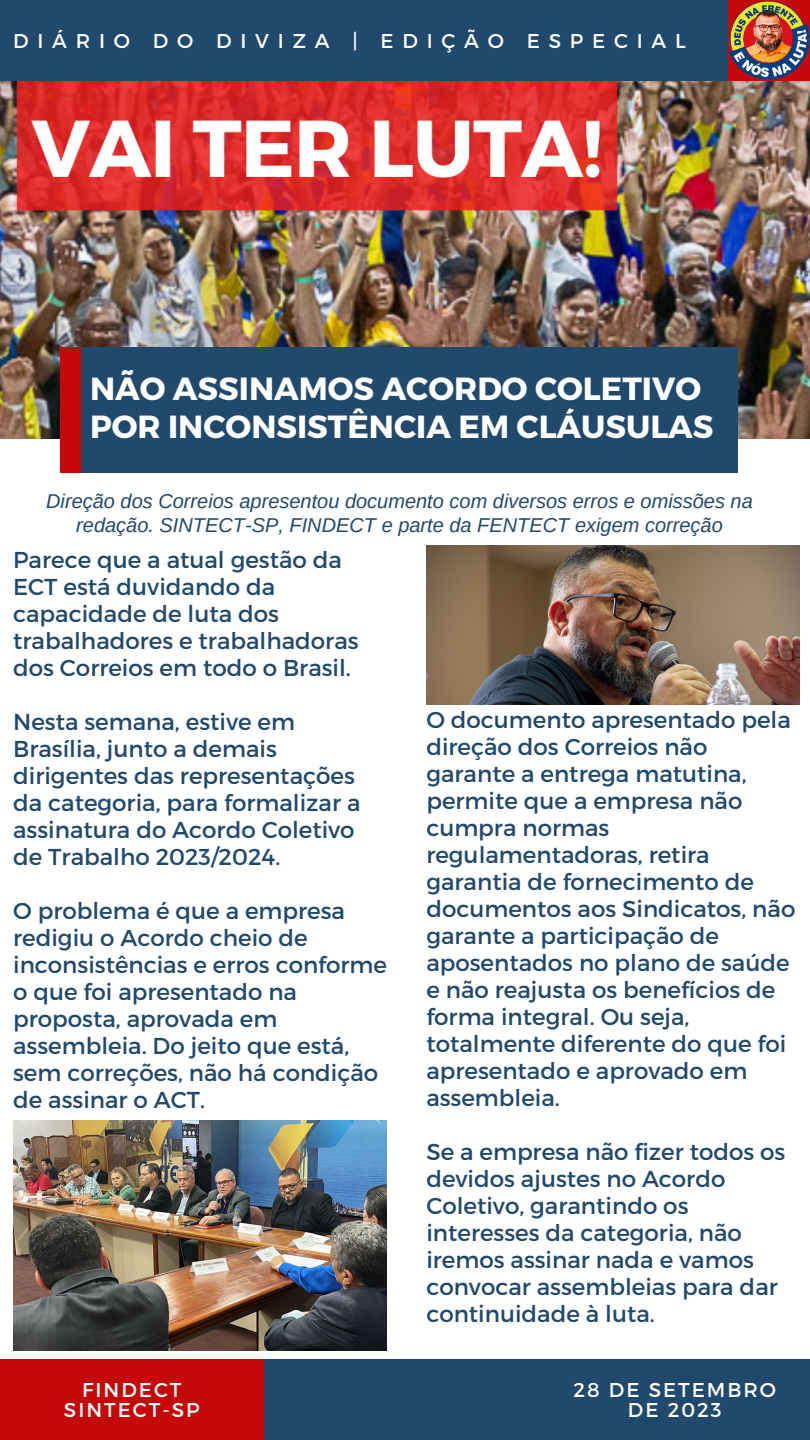
<style>
.page{position:relative;width:810px;height:1440px;background:#21496b}
.page>*{position:absolute;margin:0;border:0;box-sizing:border-box;transform-origin:0 0}
.t1{font:700 32px/38.2px "Montserrat";color:#fff}
.t2{font:23px/27px "Montserrat";color:#21496b}
.t3{font:italic 20px/24px "Arimo";color:#21496b;text-align:center}
.t4{font:20px "Montserrat";letter-spacing:.1em;color:#fff}
.t5{font:20px "Montserrat";letter-spacing:.44em;color:#fff}
</style>
<div class="page">
<div style="left:0;top:381px;width:810px;height:978px;background:#fff"></div>
<img style="left:0;top:81px;width:810px;height:358px">
<div style="left:60px;top:347px;width:126px;height:126px;background:#c50909"></div>
<div style="left:81px;top:347px;width:657px;height:126px;background:#21496b"></div>
<div style="left:0;top:1359px;width:264px;height:81px;background:#c50909"></div>
<img style="left:729px;top:0;width:81px;height:81px">
<img style="left:13px;top:1121px;width:374px;height:229px">
<img style="left:426px;top:545px;width:374px;height:159px">
<p class="t5" style="left:13px;top:28px;width:674px">DIÁRIO DO DIVIZA | EDIÇÃO ESPECIAL</p>
<p class="t1" style="left:90px;top:367px;width:625px">NÃO ASSINAMOS ACORDO COLETIVO<br>POR INCONSISTÊNCIA EM CLÁUSULAS</p>
<p class="t3" style="left:46px;top:489px;width:708px">Direção dos Correios apresentou documento com diversos erros e omissões na redação. SINTECT-SP, FINDECT e parte da FENTECT exigem correção</p>
<p class="t2" style="left:13px;top:545px;width:347px">Parece que a atual gestão da<br>ECT está duvidando da capacidade de luta dos trabalhadores e trabalhadoras dos Correios em todo o Brasil.</p>
<p class="t2" style="left:13px;top:707px;width:349px">Nesta semana, estive em<br>Brasília, junto a demais dirigentes das representações da categoria, para formalizar a assinatura do Acordo Coletivo de Trabalho 2023/2024.</p>
<p class="t2" style="left:13px;top:896px;width:375px">O problema é que a empresa redigiu o Acordo cheio de inconsistências e erros conforme o que foi apresentado na proposta, aprovada em assembleia. Do jeito que está, sem correções, não há condição de assinar o ACT.</p>
<p class="t4" style="left:82px;top:1377px;width:101px">FINDECT</p>
<p class="t4" style="left:64px;top:1397px;width:137px">SINTECT-SP</p>
<p class="t2" style="left:426px;top:705px;width:371px">O documento apresentado pela direção dos Correios não garante a entrega matutina, permite que a empresa não cumpra normas regulamentadoras, retira garantia de fornecimento de documentos aos Sindicatos, não garante a participação de aposentados no plano de saúde e não reajusta os benefícios de forma integral. Ou seja, totalmente diferente do que foi apresentado e aprovado em assembleia.</p>
<p class="t2" style="left:426px;top:1137px;width:361px">Se a empresa não fizer todos os devidos ajustes no Acordo<br>Coletivo, garantindo os interesses da categoria, não iremos assinar nada e vamos convocar assembleias para dar continuidade à luta.</p>
<p class="t4" style="left:573px;top:1377px;width:204px">28 DE SETEMBRO</p>
<p class="t4" style="left:628px;top:1397px;width:95px">DE 2023</p>
</div>
